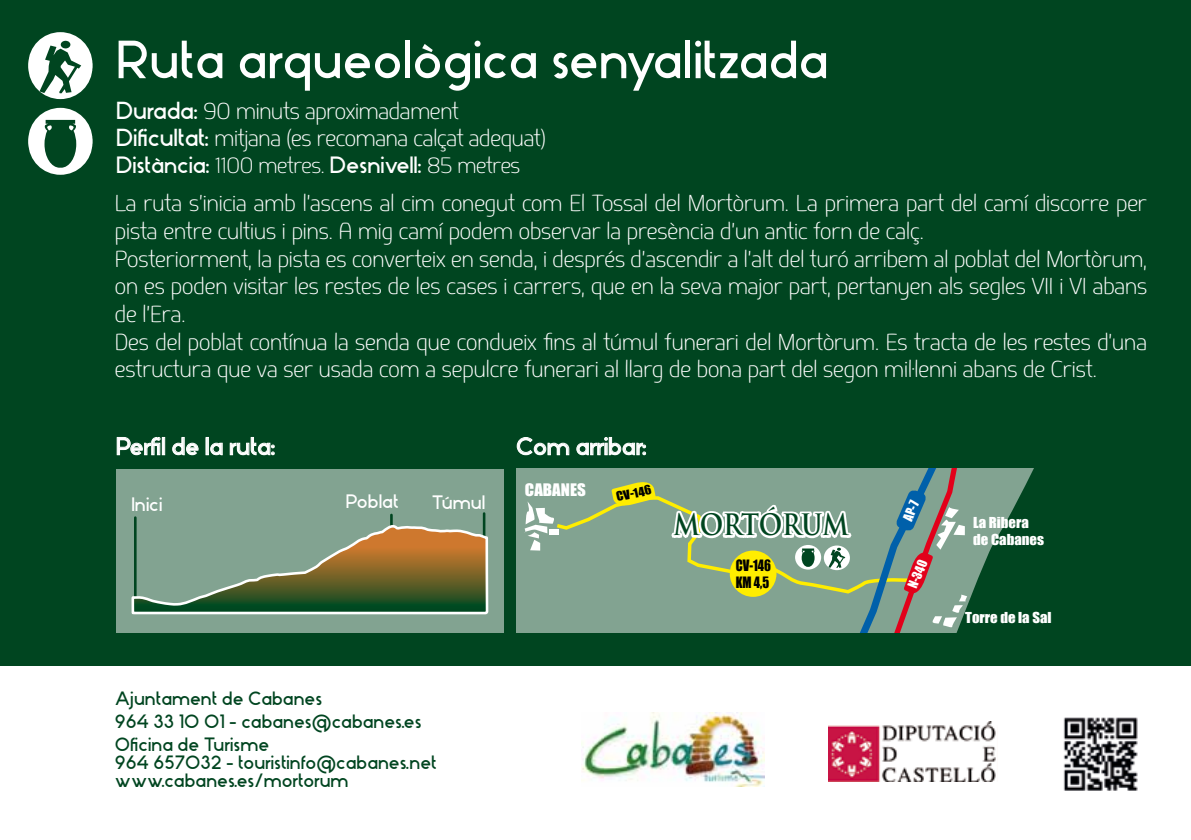
<style>
.page{position:relative;width:1191px;height:840px;background:#fff}
.page>*{position:absolute;margin:0;border:0;box-sizing:border-box;transform-origin:0 0}
.t1{font:50px "Stark";color:#fff}
.t2{font:700 28.8px "Trajan Pro";letter-spacing:-.01em;color:#004520;scale:.88 1}
.t3{font:300 23px/27.6px "Springsteel";color:#fff}
.t4{font:23px "Stark";color:#fff}
.t5{font:22px "Stark";letter-spacing:-.01em;color:#fff}
.t6{font:18.2px "Stark";color:#fff}
.t7{font:18px/23.2px "Stark";color:#004520}
.t8{font:15.8px "Impact";color:#fff;scale:1.07 1}
.t9{font:14.4px/17.2px "Impact";color:#000;scale:.88 1}
.t10{font:13.8px/16.6px "Impact";color:#fff;scale:1.07 1}
.t11{font:12.6px "Impact";color:#fff;scale:.96 1}
.t12{font:12px "Impact";color:#000;scale:1.06 1}
.s1{font-family:"Stark";font-weight:400}
.s2{font-family:"Springsteel";font-weight:300}
</style>
<div class="page">
<div style="left:0;top:0;width:1191px;height:839px;background:#004520"></div>
<div style="left:0;top:666px;width:1191px;height:173px;background:#fff"></div>
<img style="left:581px;top:712px;width:183px;height:74px">
<img style="left:829px;top:721px;width:167px;height:59px">
<img style="left:1063px;top:717px;width:75px;height:74px">
<svg style="left:516px;top:468px;width:518px;height:163px"></svg>
<svg style="left:28px;top:32px;width:64px;height:64px"></svg>
<div style="left:28px;top:35px;width:64px;height:64px;background:#fff;border-radius:50%"></div>
<svg style="left:40px;top:38px;width:41px;height:55px"></svg>
<svg style="left:28px;top:108px;width:64px;height:64px"></svg>
<div style="left:28px;top:111px;width:64px;height:64px;background:#fff;border-radius:50%"></div>
<svg style="left:44px;top:119px;width:33px;height:49px;background:#346b4e"></svg>
<div style="left:116px;top:468px;width:387px;height:163px;background:#82a391"></div>
<svg style="left:117px;top:437px;width:43px;height:18px"></svg>
<div style="left:162px;top:437px;width:3px;height:17px;border:1px solid #fff"></div>
<svg style="left:172px;top:437px;width:26px;height:18px"></svg>
<div style="left:206px;top:437px;width:3px;height:17px;border:1px solid #fff"></div>
<svg style="left:210px;top:442px;width:13px;height:13px"></svg>
<svg style="left:230px;top:437px;width:45px;height:18px"></svg>
<svg style="left:517px;top:437px;width:457px;height:194px"></svg>
<hr style="left:483px;top:513px;width:2px;height:32px;background:#004520">
<svg style="left:131px;top:514px;width:358px;height:101px"></svg>
<h1 class="t1" style="left:116px;top:21px;width:714px">Ruta arqueològica senyalitzada</h1>
<p class="t3" style="left:116px;top:97px;width:431px"><span class="s1">Durada:</span> 90 minuts aproximadament<br><span class="s1">Dificultat:</span> mitjana (es recomana calçat adequat)</p>
<p class="t5" style="left:116px;top:148px;width:405px">Distància: <span class="s2">1100 metres.</span> Desnivell: <span class="s2">85 metres</span></p>
<p class="t3" style="left:115px;top:189px;width:1034px">La ruta s’inicia amb l’ascens al cim conegut com El Tossal del Mortòrum. La primera part del camí discorre per pista entre cultius i pins. A mig camí podem observar la presència d’un antic forn de calç.<br>Posteriorment, la pista es converteix en senda, i després d’ascendir a l’alt del turó arribem al poblat del Mortòrum, on es poden visitar les restes de les cases i carrers, que en la seva major part, pertanyen als segles VII i VI abans de l’Era.<br>Des del poblat contínua la senda que condueix fins al túmul funerari del Mortòrum. Es tracta de les restes d’una estructura que va ser usada com a sepulcre funerari al llarg de bona part del segon mil·lenni abans de Crist.</p>
<p class="t4" style="left:116px;top:428px;width:161px">Perfil de la ruta:</p>
<p class="t4" style="left:516px;top:428px;width:132px">Com arribar:</p>
<p class="t6" style="left:131px;top:489px;width:33px">Inici</p>
<p class="t6" style="left:346px;top:486px;width:55px">Poblat</p>
<p class="t6" style="left:432px;top:487px;width:55px">Túmul</p>
<p class="t8" style="left:525px;top:477px;width:58px">CABANES</p>
<p class="t12" style="left:615px;top:487px;width:35px;rotate:-11deg">CV-146</p>
<p class="t2" style="left:673px;top:506px;width:201px">MORTÓRUM</p>
<p class="t9" style="left:735px;top:556px;width:42px">CV-146<br>KM 4,5</p>
<p class="t7" style="left:115px;top:685px;width:308px">Ajuntament de Cabanes<br>964 33 10 01 - cabanes@cabanes.es<br>Oficina de Turisme</p>
<p class="t7" style="left:115px;top:752px;width:323px;line-height:18px">964 657032 - touristinfo@cabanes.net www.cabanes.es/mortorum</p>
<p class="t11" style="left:898px;top:515px;width:23px;rotate:-67deg">AP-7</p>
<p class="t11" style="left:903px;top:583px;width:31px;rotate:-67deg">N-340</p>
<p class="t10" style="left:973px;top:514px;width:68px">La Ribera de Cabanes</p>
<p class="t10" style="left:965px;top:608px;width:82px">Torre de la Sal</p>
</div>
